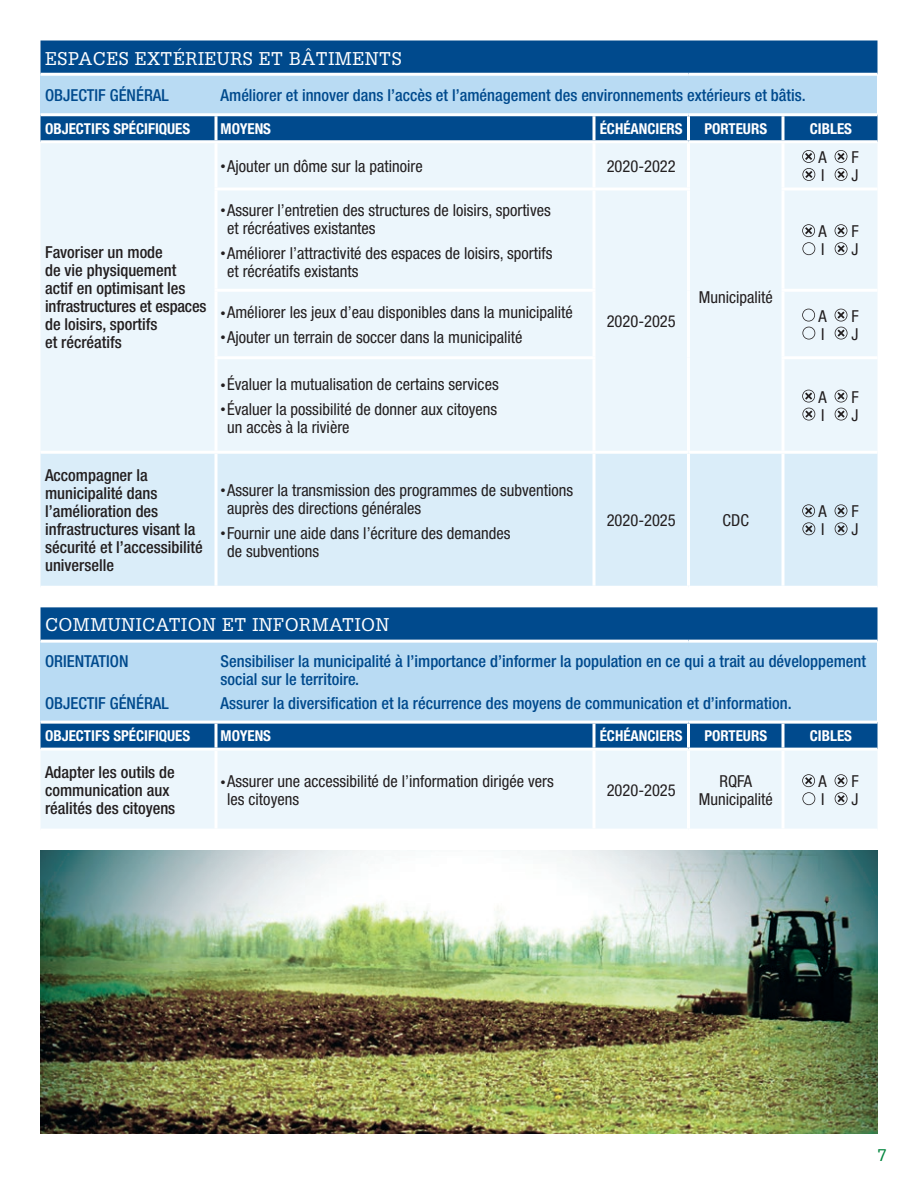
<style>
.page{position:relative;width:918px;height:1188px;background:#fff}
.page>*{position:absolute;margin:0;border:0;box-sizing:border-box;transform-origin:0 0}
.t1{font:18px "Glypha";letter-spacing:.025em;color:#fff}
.t2{font:condensed 16.5px/18px "Helvetica Neue";color:#231f20}
.t3{font:500 condensed 16.5px/18px "Helvetica Neue";color:#004a8d}
.t4{font:500 condensed 16.5px/18px "Helvetica Neue";color:#231f20}
.t5{font:16.5px "Glypha";color:#00843d}
.t6{font:700 condensed 15px "Helvetica Neue";color:#fff}
.s1{font-size:10.5px}
</style>
<div class="page">
<img style="left:40px;top:850px;width:838px;height:284px">
<div style="left:40px;top:40px;width:838px;height:100px;background:#004a8d"></div>
<div style="left:40px;top:74px;width:838px;height:41px;background:#b9dbf3"></div>
<div style="left:41px;top:143px;width:836px;height:308px;background:#ecf6fc"></div>
<div style="left:40px;top:454px;width:838px;height:132px;background:#daedf9"></div>
<hr style="left:40px;top:73px;width:176px;height:3px;background:#fff">
<hr style="left:216px;top:73px;width:378px;height:3px;background:#fff">
<hr style="left:594px;top:73px;width:94px;height:3px;background:#fff">
<hr style="left:688px;top:73px;width:95px;height:3px;background:#fff">
<hr style="left:783px;top:73px;width:95px;height:3px;background:#fff">
<hr style="left:40px;top:113px;width:176px;height:3px;background:#fff">
<hr style="left:216px;top:113px;width:378px;height:3px;background:#fff">
<svg style="left:214px;top:116px;width:4px;height:24px"></svg>
<hr style="left:594px;top:113px;width:94px;height:3px;background:#fff">
<svg style="left:592px;top:116px;width:4px;height:24px"></svg>
<hr style="left:688px;top:113px;width:95px;height:3px;background:#fff">
<hr style="left:687px;top:116px;width:3px;height:24px;background:#fff">
<hr style="left:783px;top:113px;width:95px;height:3px;background:#fff">
<hr style="left:782px;top:116px;width:2px;height:24px;background:#fff">
<hr style="left:214px;top:143px;width:4px;height:45px;background:#f8fbfd">
<hr style="left:592px;top:143px;width:4px;height:45px;background:#f8fbfd">
<hr style="left:782px;top:143px;width:2px;height:45px;background:#fff">
<hr style="left:214px;top:188px;width:380px;height:2px;background:#fff">
<hr style="left:214px;top:190px;width:4px;height:99px;background:#f8fbfd">
<hr style="left:594px;top:188px;width:96px;height:2px;background:#fff">
<hr style="left:592px;top:190px;width:4px;height:99px;background:#f8fbfd">
<hr style="left:782px;top:188px;width:96px;height:2px;background:#fff">
<hr style="left:782px;top:190px;width:2px;height:99px;background:#fff">
<hr style="left:214px;top:289px;width:382px;height:3px;background:#fff">
<hr style="left:214px;top:292px;width:4px;height:64px;background:#fff">
<hr style="left:592px;top:292px;width:4px;height:64px;background:#fff">
<hr style="left:782px;top:289px;width:96px;height:3px;background:#fff">
<hr style="left:782px;top:292px;width:2px;height:64px;background:#fff">
<hr style="left:214px;top:356px;width:382px;height:3px;background:#fff">
<hr style="left:214px;top:359px;width:4px;height:92px;background:#f8fbfd">
<hr style="left:592px;top:359px;width:4px;height:92px;background:#f8fbfd">
<hr style="left:782px;top:356px;width:96px;height:3px;background:#fff">
<hr style="left:782px;top:359px;width:2px;height:92px;background:#fff">
<svg style="left:214px;top:454px;width:4px;height:132px"></svg>
<svg style="left:592px;top:454px;width:4px;height:132px"></svg>
<hr style="left:782px;top:454px;width:2px;height:132px;background:#fff">
<hr style="left:687px;top:143px;width:3px;height:45px;background:#fff">
<hr style="left:687px;top:190px;width:3px;height:100px;background:#fff">
<hr style="left:687px;top:290px;width:3px;height:68px;background:#fff">
<hr style="left:687px;top:358px;width:3px;height:93px;background:#fff">
<hr style="left:687px;top:454px;width:3px;height:132px;background:#fff">
<svg style="left:802px;top:150px;width:13px;height:31px"></svg>
<svg style="left:835px;top:150px;width:13px;height:31px"></svg>
<svg style="left:802px;top:224px;width:13px;height:31px"></svg>
<svg style="left:835px;top:224px;width:13px;height:31px"></svg>
<svg style="left:802px;top:309px;width:13px;height:31px"></svg>
<svg style="left:835px;top:309px;width:13px;height:31px"></svg>
<svg style="left:802px;top:390px;width:13px;height:31px"></svg>
<svg style="left:835px;top:390px;width:13px;height:31px"></svg>
<svg style="left:802px;top:504px;width:13px;height:31px"></svg>
<svg style="left:835px;top:504px;width:13px;height:31px"></svg>
<div style="left:40px;top:607px;width:838px;height:141px;background:#004a8d"></div>
<div style="left:40px;top:641px;width:838px;height:81px;background:#b9dbf3"></div>
<div style="left:41px;top:751px;width:836px;height:78px;background:#ecf6fc"></div>
<hr style="left:40px;top:640px;width:176px;height:3px;background:#fff">
<hr style="left:216px;top:640px;width:378px;height:3px;background:#fff">
<hr style="left:594px;top:640px;width:94px;height:3px;background:#fff">
<hr style="left:688px;top:640px;width:95px;height:3px;background:#fff">
<hr style="left:783px;top:640px;width:95px;height:3px;background:#fff">
<hr style="left:40px;top:721px;width:176px;height:3px;background:#fff">
<hr style="left:216px;top:721px;width:378px;height:3px;background:#fff">
<svg style="left:214px;top:724px;width:4px;height:24px"></svg>
<hr style="left:594px;top:721px;width:94px;height:3px;background:#fff">
<svg style="left:592px;top:724px;width:4px;height:24px"></svg>
<hr style="left:688px;top:721px;width:95px;height:3px;background:#fff">
<hr style="left:687px;top:724px;width:3px;height:24px;background:#fff">
<hr style="left:783px;top:721px;width:95px;height:3px;background:#fff">
<hr style="left:782px;top:724px;width:2px;height:24px;background:#fff">
<hr style="left:214px;top:751px;width:4px;height:78px;background:#f7fbfd">
<hr style="left:592px;top:751px;width:4px;height:78px;background:#f7fbfd">
<hr style="left:782px;top:751px;width:2px;height:78px;background:#fff">
<hr style="left:687px;top:751px;width:3px;height:78px;background:#fff">
<svg style="left:802px;top:774px;width:13px;height:31px"></svg>
<svg style="left:835px;top:774px;width:13px;height:31px"></svg>
<p class="t1" style="left:45px;top:47px;width:358px">ESPACES EXTÉRIEURS ET BÂTIMENTS</p>
<p class="t3" style="left:45px;top:86px;width:125px">OBJECTIF GÉNÉRAL</p>
<p class="t3" style="left:221px;top:86px;width:587px">Améliorer et innover dans l’accès et l’aménagement des environnements extérieurs et bâtis.</p>
<p class="t6" style="left:45px;top:120px;width:147px">OBJECTIFS SPÉCIFIQUES</p>
<p class="t6" style="left:221px;top:120px;width:52px">MOYENS</p>
<p class="t6" style="left:600px;top:120px;width:85px">ÉCHÉANCIERS</p>
<p class="t6" style="left:704px;top:120px;width:64px">PORTEURS</p>
<p class="t6" style="left:810px;top:120px;width:44px">CIBLES</p>
<p class="t4" style="left:45px;top:243px;width:163px">Favoriser un mode<br>de vie physiquement actif en optimisant les infrastructures et espaces de loisirs, sportifs<br>et récréatifs</p>
<p class="t4" style="left:45px;top:466px;width:159px">Accompagner la municipalité dans l’amélioration des infrastructures visant la sécurité et l’accessibilité universelle</p>
<p class="t2" style="left:221px;top:157px;width:204px"><span class="s1">•</span> Ajouter un dôme sur la patinoire</p>
<p class="t2" style="left:607px;top:157px;width:71px">2020-2022</p>
<p class="t2" style="left:227px;top:201px;width:325px;text-indent:-7px"><span class="s1">•</span> Assurer l’entretien des structures de loisirs, sportives et récréatives existantes</p>
<p class="t2" style="left:227px;top:244px;width:327px;text-indent:-7px"><span class="s1">•</span> Améliorer l’attractivité des espaces de loisirs, sportifs et récréatifs existants</p>
<p class="t2" style="left:221px;top:303px;width:354px"><span class="s1">•</span> Améliorer les jeux d’eau disponibles dans la municipalité</p>
<p class="t2" style="left:221px;top:328px;width:303px"><span class="s1">•</span> Ajouter un terrain de soccer dans la municipalité</p>
<p class="t2" style="left:221px;top:375px;width:280px"><span class="s1">•</span> Évaluer la mutualisation de certains services</p>
<p class="t2" style="left:227px;top:400px;width:272px;text-indent:-7px"><span class="s1">•</span> Évaluer la possibilité de donner aux citoyens un accès à la rivière</p>
<p class="t2" style="left:227px;top:481px;width:347px;text-indent:-7px"><span class="s1">•</span> Assurer la transmission des programmes de subventions auprès des directions générales</p>
<p class="t2" style="left:227px;top:524px;width:285px;text-indent:-7px"><span class="s1">•</span> Fournir une aide dans l’écriture des demandes de subventions</p>
<p class="t2" style="left:607px;top:312px;width:71px">2020-2025</p>
<p class="t2" style="left:699px;top:289px;width:75px">Municipalité</p>
<p class="t2" style="left:607px;top:511px;width:71px">2020-2025</p>
<p class="t2" style="left:723px;top:511px;width:28px">CDC</p>
<p class="t2" style="left:818px;top:148px;width:10px">A</p>
<p class="t2" style="left:851px;top:148px;width:9px">F</p>
<p class="t2" style="left:821px;top:166px;width:5px">I</p>
<p class="t2" style="left:851px;top:166px;width:9px">J</p>
<p class="t2" style="left:818px;top:222px;width:10px">A</p>
<p class="t2" style="left:851px;top:222px;width:9px">F</p>
<p class="t2" style="left:821px;top:240px;width:5px">I</p>
<p class="t2" style="left:851px;top:240px;width:9px">J</p>
<p class="t2" style="left:818px;top:307px;width:10px">A</p>
<p class="t2" style="left:851px;top:307px;width:9px">F</p>
<p class="t2" style="left:821px;top:325px;width:5px">I</p>
<p class="t2" style="left:851px;top:325px;width:9px">J</p>
<p class="t2" style="left:818px;top:388px;width:10px">A</p>
<p class="t2" style="left:851px;top:388px;width:9px">F</p>
<p class="t2" style="left:821px;top:406px;width:5px">I</p>
<p class="t2" style="left:851px;top:406px;width:9px">J</p>
<p class="t2" style="left:818px;top:502px;width:10px">A</p>
<p class="t2" style="left:851px;top:502px;width:9px">F</p>
<p class="t2" style="left:821px;top:520px;width:5px">I</p>
<p class="t2" style="left:851px;top:520px;width:9px">J</p>
<p class="t1" style="left:45px;top:614px;width:346px">COMMUNICATION ET INFORMATION</p>
<p class="t3" style="left:45px;top:652px;width:85px">ORIENTATION</p>
<p class="t3" style="left:221px;top:652px;width:647px">Sensibiliser la municipalité à l’importance d’informer la population en ce qui a trait au développement social sur le territoire.</p>
<p class="t3" style="left:45px;top:694px;width:125px">OBJECTIF GÉNÉRAL</p>
<p class="t3" style="left:221px;top:694px;width:573px">Assurer la diversification et la récurrence des moyens de communication et d’information.</p>
<p class="t6" style="left:45px;top:727px;width:147px">OBJECTIFS SPÉCIFIQUES</p>
<p class="t6" style="left:221px;top:727px;width:52px">MOYENS</p>
<p class="t6" style="left:600px;top:727px;width:85px">ÉCHÉANCIERS</p>
<p class="t6" style="left:704px;top:727px;width:64px">PORTEURS</p>
<p class="t6" style="left:810px;top:727px;width:44px">CIBLES</p>
<p class="t4" style="left:45px;top:763px;width:132px">Adapter les outils de communication aux réalités des citoyens</p>
<p class="t2" style="left:227px;top:772px;width:328px;text-indent:-7px"><span class="s1">•</span> Assurer une accessibilité de l’information dirigée vers les citoyens</p>
<p class="t2" style="left:607px;top:781px;width:71px">2020-2025</p>
<p class="t2" style="left:699px;top:772px;width:75px;text-align:center">RQFA<br>Municipalité</p>
<p class="t2" style="left:818px;top:772px;width:10px">A</p>
<p class="t2" style="left:851px;top:772px;width:9px">F</p>
<p class="t2" style="left:821px;top:790px;width:5px">I</p>
<p class="t2" style="left:851px;top:790px;width:9px">J</p>
<p class="t5" style="left:877px;top:1145px;width:11px">7</p>
</div>
